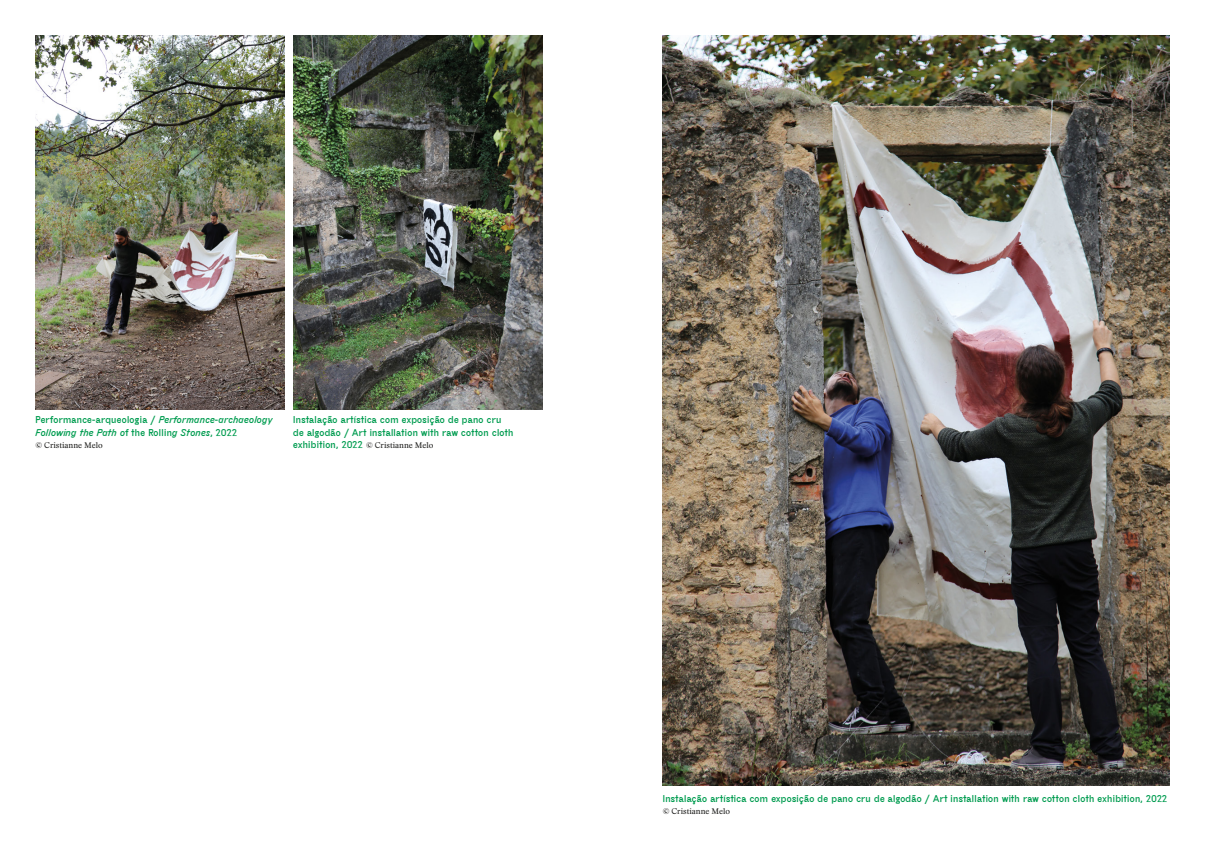
<style>
.page{position:relative;width:1205px;height:851px;background:#fff}
.page>*{position:absolute;margin:0;border:0;box-sizing:border-box;transform-origin:0 0}
.t1{font:900 9.38px/12.5px "MAD Sans Fill";color:#009c50}
.t2{font:italic 900 9.38px/12.5px "MAD Sans Fill";color:#009c50}
.t3{font:8.12px "Stanley";color:#1d1d1b}
.s1{font-style:normal}
.s2{font-family:"Stanley";font-weight:400;font-size:8.12px;color:#1d1d1b}
</style>
<div class="page">
<img style="left:35px;top:35px;width:249px;height:374px">
<img style="left:293px;top:35px;width:249px;height:374px">
<img style="left:663px;top:35px;width:506px;height:750px">
<p class="t2" style="left:35px;top:414px;width:239px"><span class="s1">Performance-arqueologia /</span> Performance-archaeology<br>Following the Path o<span class="s1">f the Rollin</span>g Stones<span class="s1">, 2022</span></p>
<p class="t3" style="left:35px;top:440px;width:69px">© Cristianne Melo</p>
<p class="t1" style="left:293px;top:414px;width:222px">Instalação artística com exposição de pano cru de algodão / Art installation with raw cotton cloth exhibition, 2022 <span class="s2">© Cristianne Melo</span></p>
<p class="t1" style="left:663px;top:792px;width:506px">Instalação artística com exposição de pano cru de algodão / Art installation with raw cotton cloth exhibition, 2022</p>
<p class="t3" style="left:663px;top:805px;width:69px">© Cristianne Melo</p>
</div>
